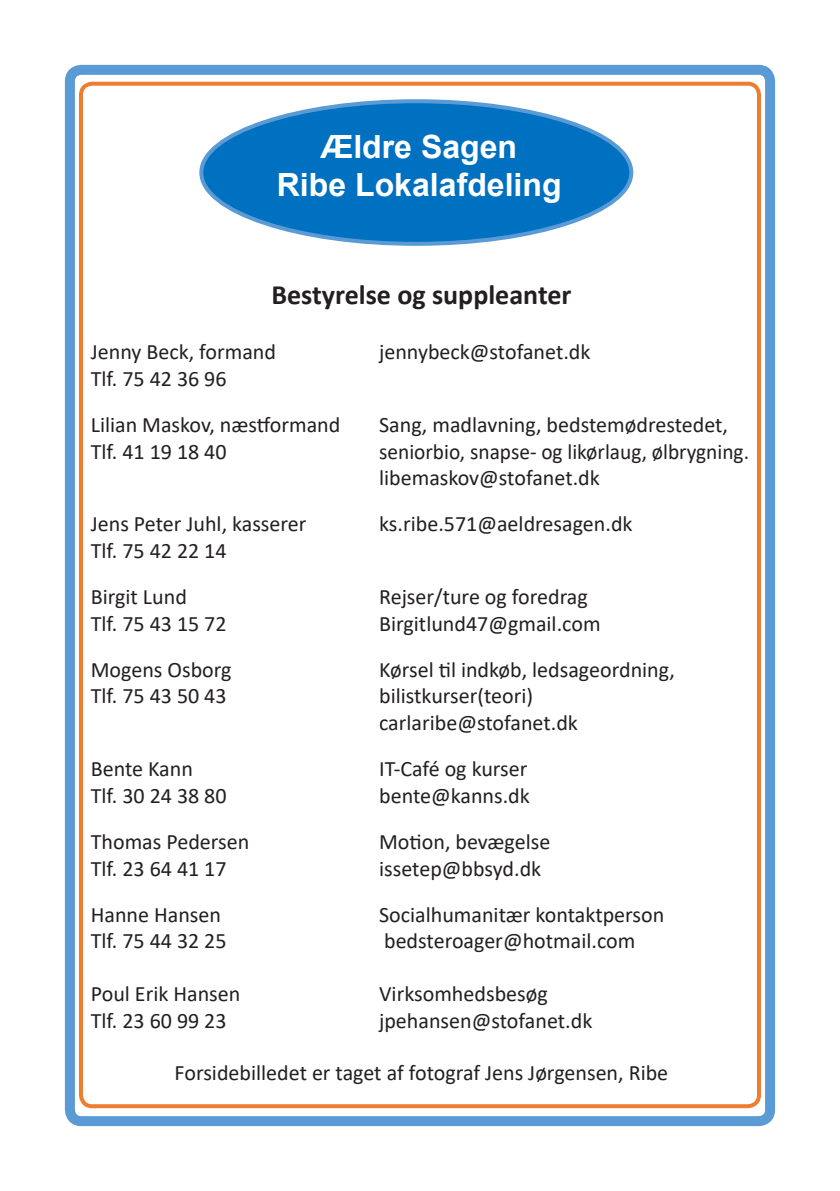
<style>
.page{position:relative;width:840px;height:1191px;background:#fff}
.page>*{position:absolute;margin:0;border:0;box-sizing:border-box;transform-origin:0 0}
.t1{font:700 32px "Arial";color:#fff}
.t2{font:700 28px "Calibri";color:#231f20}
.t3{font:22px "Calibri";color:#231f20}
</style>
<div class="page">
<div style="left:65px;top:65px;width:709px;height:1061px;border:10px solid #5b9bd5;border-radius:11px"></div>
<div style="left:79px;top:82px;width:681px;height:1026px;border:4px solid #ed7d31;border-radius:11px"></div>
<div style="left:201px;top:101px;width:430px;height:143px;background:#0070c0;border-radius:50%"></div>
<p class="t1" style="left:321px;top:124px;width:197px">Ældre Sagen</p>
<p class="t1" style="left:277px;top:163px;width:286px">Ribe Lokalafdeling</p>
<p class="t2" style="left:271px;top:275px;width:301px">Bestyrelse og suppleanter</p>
<p class="t3" style="left:91px;top:337px;width:187px">Jenny Beck, formand</p>
<p class="t3" style="left:379px;top:337px;width:213px">jennybeck@stofanet.dk</p>
<p class="t3" style="left:91px;top:363px;width:137px">Tlf. 75 42 36 96</p>
<p class="t3" style="left:91px;top:409px;width:251px">Lilian Maskov, næstformand</p>
<p class="t3" style="left:379px;top:409px;width:350px">Sang, madlavning, bedstemødrestedet,</p>
<p class="t3" style="left:91px;top:436px;width:137px">Tlf. 41 19 18 40</p>
<p class="t3" style="left:379px;top:436px;width:371px">seniorbio, snapse- og likørlaug, ølbrygning.</p>
<p class="t3" style="left:379px;top:462px;width:222px">libemaskov@stofanet.dk</p>
<p class="t3" style="left:91px;top:509px;width:217px">Jens Peter Juhl, kasserer</p>
<p class="t3" style="left:379px;top:509px;width:255px">ks.ribe.571@aeldresagen.dk</p>
<p class="t3" style="left:91px;top:535px;width:137px">Tlf. 75 42 22 14</p>
<p class="t3" style="left:91px;top:581px;width:98px">Birgit Lund</p>
<p class="t3" style="left:379px;top:581px;width:210px">Rejser/ture og foredrag</p>
<p class="t3" style="left:91px;top:608px;width:137px">Tlf. 75 43 15 72</p>
<p class="t3" style="left:379px;top:608px;width:223px">Birgitlund47@gmail.com</p>
<p class="t3" style="left:91px;top:654px;width:142px">Mogens Osborg</p>
<p class="t3" style="left:379px;top:654px;width:297px">Kørsel til indkøb, ledsageordning,</p>
<p class="t3" style="left:91px;top:681px;width:137px">Tlf. 75 43 50 43</p>
<p class="t3" style="left:379px;top:681px;width:155px">bilistkurser(teori)</p>
<p class="t3" style="left:379px;top:707px;width:200px">carlaribe@stofanet.dk</p>
<p class="t3" style="left:91px;top:753px;width:104px">Bente Kann</p>
<p class="t3" style="left:379px;top:753px;width:150px">IT-Café og kurser</p>
<p class="t3" style="left:91px;top:780px;width:137px">Tlf. 30 24 38 80</p>
<p class="t3" style="left:379px;top:780px;width:152px">bente@kanns.dk</p>
<p class="t3" style="left:91px;top:826px;width:160px">Thomas Pedersen</p>
<p class="t3" style="left:379px;top:826px;width:173px">Motion, bevægelse</p>
<p class="t3" style="left:91px;top:853px;width:137px">Tlf. 23 64 41 17</p>
<p class="t3" style="left:379px;top:853px;width:163px">issetep@bbsyd.dk</p>
<p class="t3" style="left:91px;top:899px;width:132px">Hanne Hansen</p>
<p class="t3" style="left:379px;top:899px;width:286px">Socialhumanitær kontaktperson</p>
<p class="t3" style="left:91px;top:925px;width:137px">Tlf. 75 44 32 25</p>
<p class="t3" style="left:384px;top:925px;width:253px">bedsteroager@hotmail.com</p>
<p class="t3" style="left:91px;top:978px;width:151px">Poul Erik Hansen</p>
<p class="t3" style="left:379px;top:978px;width:170px">Virksomhedsbesøg</p>
<p class="t3" style="left:91px;top:1005px;width:137px">Tlf. 23 60 99 23</p>
<p class="t3" style="left:379px;top:1005px;width:214px">jpehansen@stofanet.dk</p>
<p class="t3" style="left:174px;top:1057px;width:495px">Forsidebilledet er taget af fotograf Jens Jørgensen, Ribe</p>
</div>
